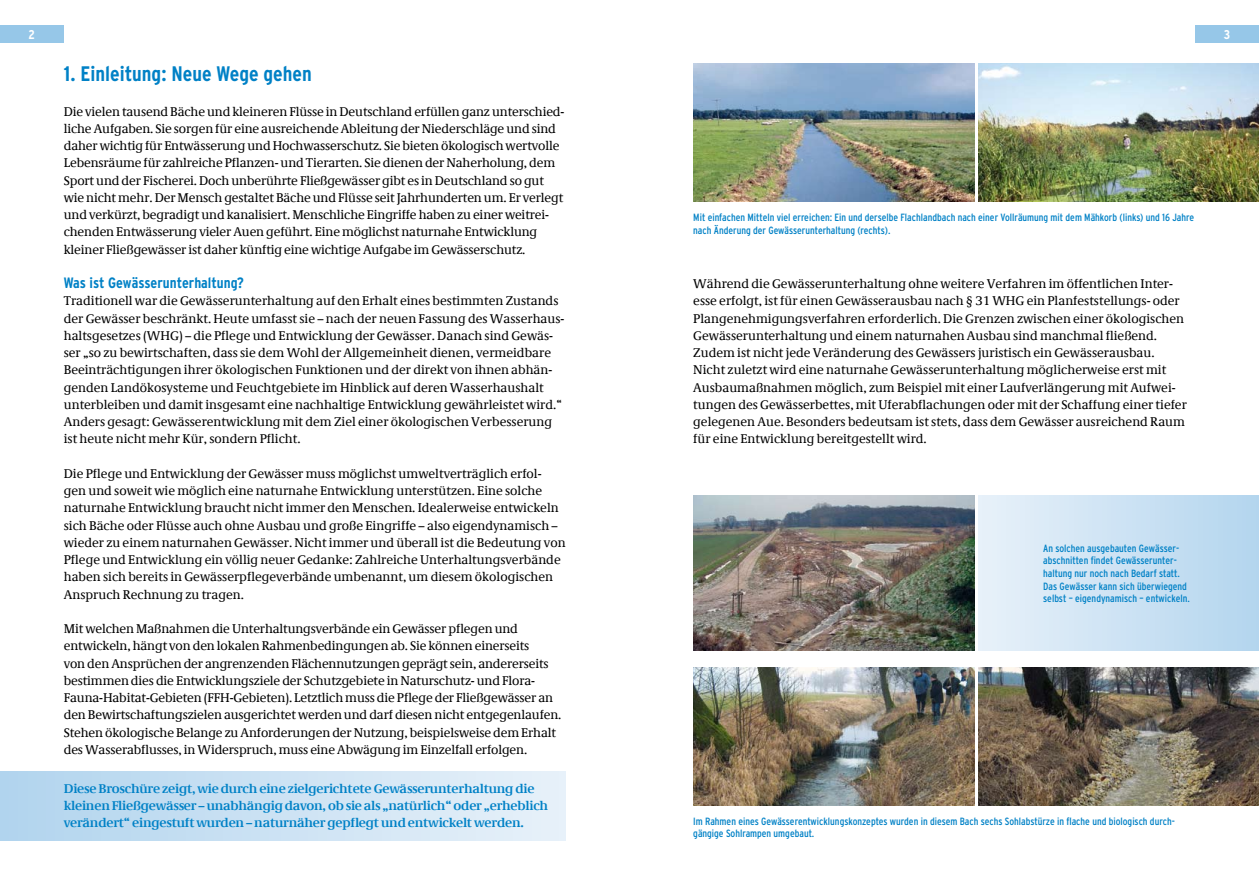
<style>
.page{position:relative;width:1259px;height:893px;background:#fff}
.page>*{position:absolute;margin:0;border:0;box-sizing:border-box;transform-origin:0 0}
.t1{font:700 condensed 21px "Interstate";color:#0081c6}
.t2{font:700 condensed 15px "Interstate";color:#0081c6}
.t3{font:12.75px/17.2px "Demos Com";color:#000}
.t4{font:700 12.75px/17.2px "Demos Com";letter-spacing:-.015em;color:#0081c6}
.t5{font:700 condensed 12.75px "Interstate";color:#fff}
.t6{font:condensed 10.5px/12.6px "Interstate";color:#0081c6}
</style>
<div class="page">
<div style="left:0;top:26px;width:64px;height:17px;background:#96c7e8"></div>
<div style="left:1195px;top:26px;width:64px;height:17px;background:#96c7e8"></div>
<div style="left:0;top:771px;width:566px;height:69px;background:linear-gradient(to right,#b1d4ee,#e8f1f9)"></div>
<div style="left:978px;top:495px;width:281px;height:155px;background:linear-gradient(to right,#e8f1fa,#b3d5ee)"></div>
<img style="left:693px;top:64px;width:281px;height:138px">
<img style="left:693px;top:495px;width:281px;height:155px">
<img style="left:693px;top:668px;width:281px;height:138px">
<img style="left:978px;top:64px;width:281px;height:138px">
<img style="left:978px;top:668px;width:281px;height:138px">
<p class="t5" style="left:29px;top:28px;width:8px">2</p>
<p class="t5" style="left:1223px;top:28px;width:8px">3</p>
<h1 class="t1" style="left:64px;top:62px;width:249px">1. Einleitung: Neue Wege gehen</h1>
<p class="t3" style="left:64px;top:103px;width:502px">Die vielen tausend Bäche und kleineren Flüsse in Deutschland erfüllen ganz unterschied&shy;liche Aufgaben. Sie sorgen für eine ausreichende Ableitung der Niederschläge und sind daher wichtig für Entwässerung und Hochwasserschutz. Sie bieten ökologisch wertvolle Lebensräume für zahlreiche Pflanzen- und Tierarten. Sie dienen der Naherholung, dem Sport und der Fischerei. Doch unberührte Fließgewässer gibt es in Deutschland so gut wie nicht mehr. Der Mensch gestaltet Bäche und Flüsse seit Jahrhunderten um. Er verlegt und verkürzt, begradigt und kanalisiert. Menschliche Eingriffe haben zu einer weitrei&shy;chenden Entwässerung vieler Auen geführt. Eine möglichst naturnahe Entwicklung kleiner Fließgewässer ist daher künftig eine wichtige Aufgabe im Gewässerschutz.</p>
<p class="t2" style="left:64px;top:274px;width:182px">Was ist Gewässerunterhaltung?</p>
<p class="t3" style="left:64px;top:293px;width:502px">Traditionell war die Gewässerunterhaltung auf den Erhalt eines bestimmten Zustands der Gewässer beschränkt. Heute umfasst sie – nach der neuen Fassung des Wasserhaus&shy;haltsgesetzes (WHG) – die Pflege und Entwicklung der Gewässer. Danach sind Gewäs&shy;ser „so zu bewirtschaften, dass sie dem Wohl der Allgemeinheit dienen, vermeidbare Beeinträchtigungen ihrer ökologischen Funktionen und der direkt von ihnen abhän&shy;genden Landökosysteme und Feuchtgebiete im Hinblick auf deren Wasserhaushalt unterbleiben und damit insgesamt eine nachhaltige Entwicklung gewährleistet wird.“ Anders gesagt: Gewässerentwicklung mit dem Ziel einer ökologischen Verbesserung ist heute nicht mehr Kür, sondern Pflicht.</p>
<p class="t3" style="left:64px;top:465px;width:503px">Die Pflege und Entwicklung der Gewässer muss möglichst umweltverträglich erfol&shy;gen und soweit wie möglich eine naturnahe Entwicklung unterstützen. Eine solche naturnahe Entwicklung braucht nicht immer den Menschen. Idealerweise entwickeln sich Bäche oder Flüsse auch ohne Ausbau und große Eingriffe – also eigendynamisch – wieder zu einem naturnahen Gewässer. Nicht immer und überall ist die Bedeutung von Pflege und Entwicklung ein völlig neuer Gedanke: Zahlreiche Unterhaltungsverbände haben sich bereits in Gewässerpflegeverbände umbenannt, um diesem ökologischen Anspruch Rechnung zu tragen.</p>
<p class="t3" style="left:64px;top:620px;width:499px">Mit welchen Maßnahmen die Unterhaltungsverbände ein Gewässer pflegen und entwickeln, hängt von den lokalen Rahmenbedingungen ab. Sie können einerseits<br>von den Ansprüchen der angrenzenden Flächennutzungen geprägt sein, andererseits bestimmen dies die Entwicklungsziele der Schutzgebiete in Naturschutz- und Flora-Fauna-Habitat-Gebieten (FFH-Gebieten). Letztlich muss die Pflege der Fließgewässer an den Bewirtschaftungszielen ausgerichtet werden und darf diesen nicht entgegenlaufen.<br>Stehen ökologische Belange zu Anforderungen der Nutzung, beispielsweise dem Erhalt des Wasserabflusses, in Widerspruch, muss eine Abwägung im Einzelfall erfolgen.</p>
<p class="t4" style="left:64px;top:780px;width:486px">Diese Broschüre zeigt, wie durch eine zielgerichtete Gewässerunterhaltung die kleinen Fließgewässer – unabhängig davon, ob sie als „natürlich“ oder „erheblich verändert“ eingestuft wurden – naturnäher gepflegt und entwickelt werden.</p>
<p class="t6" style="left:693px;top:211px;width:502px">Mit einfachen Mitteln viel erreichen: Ein und derselbe Flachlandbach nach einer Vollräumung mit dem Mähkorb (links) und 16 Jahre nach Änderung der Gewässerunterhaltung (rechts).</p>
<p class="t3" style="left:693px;top:275px;width:495px">Während die Gewässerunterhaltung ohne weitere Verfahren im öffentlichen Inter&shy;esse erfolgt, ist für einen Gewässerausbau nach § 31 WHG ein Planfeststellungs- oder Plangenehmigungsverfahren erforderlich. Die Grenzen zwischen einer ökologischen Gewässerunterhaltung und einem naturnahen Ausbau sind manchmal fließend.<br>Zudem ist nicht jede Veränderung des Gewässers juristisch ein Gewässerausbau.<br>Nicht zuletzt wird eine naturnahe Gewässerunterhaltung möglicherweise erst mit Ausbaumaßnahmen möglich, zum Beispiel mit einer Laufverlängerung mit Aufwei&shy;tungen des Gewässerbettes, mit Uferabflachungen oder mit der Schaffung einer tiefer gelegenen Aue. Besonders bedeutsam ist stets, dass dem Gewässer ausreichend Raum für eine Entwicklung bereitgestellt wird.</p>
<p class="t6" style="left:1043px;top:542px;width:148px">An solchen ausgebauten Gewässer&shy;abschnitten findet Gewässerunter&shy;haltung nur noch nach Bedarf statt.<br>Das Gewässer kann sich überwiegend selbst – eigendynamisch – entwickeln.</p>
<p class="t6" style="left:693px;top:815px;width:483px">Im Rahmen eines Gewässerentwicklungskonzeptes wurden in diesem Bach sechs Sohlabstürze in flache und biologisch durch&shy;gängige Sohlrampen umgebaut.</p>
</div>
